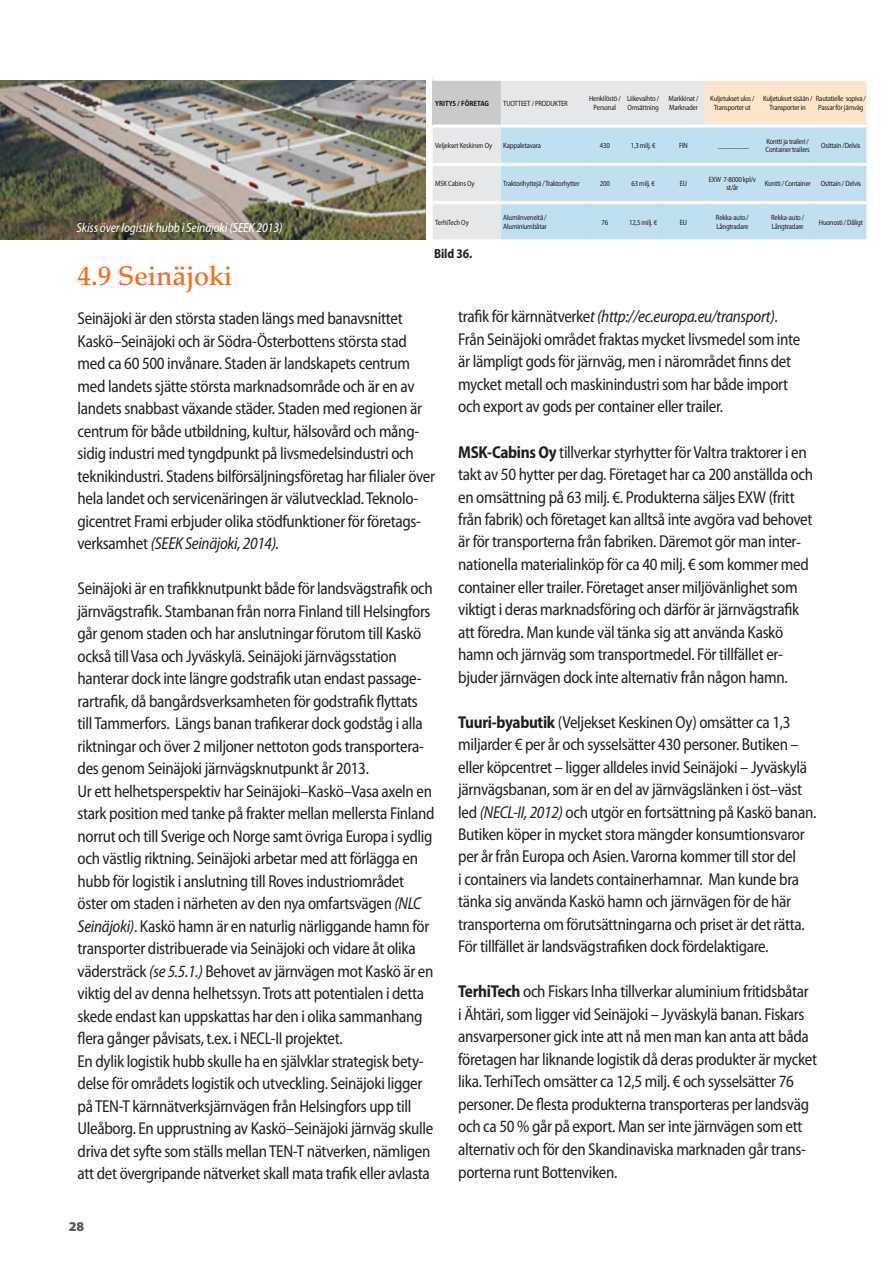
<style>
.page{position:relative;width:893px;height:1263px;background:#fff}
.page>*{position:absolute;margin:0;border:0;box-sizing:border-box;transform-origin:0 0}
.t1{font:500 27px "Palatino LT Std";color:#f36e21}
.t2{font:semi-condensed 17.25px/22.5px "Myriad Pro";letter-spacing:-.02em;color:#231f20;scale:.95 1}
.t3{font:900 13.5px "Myriad Pro";color:#57585a}
.t4{font:italic semi-condensed 13.2px "Myriad Pro";letter-spacing:-.01em;color:#fff;scale:.95 1}
.t5{font:700 semi-condensed 13.2px "Myriad Pro";letter-spacing:-.01em;color:#231f20;scale:.95 1}
.t6{font:semi-condensed 7.65px/8.2px "Myriad Pro";letter-spacing:-.03em;color:#231f20;scale:.95 1}
.t7{font:700 semi-condensed 7.65px "Myriad Pro";color:#231f20;scale:.95 1}
.s1{font-style:italic}
.s2{font-weight:700}
</style>
<div class="page">
<img style="left:0;top:80px;width:426px;height:160px">
<svg style="left:433px;top:81px;width:433px;height:158px;background:#cfe1e7"></svg>
<hr style="left:433px;top:125px;width:68px;height:3px;background:#fff">
<hr style="left:501px;top:125px;width:85px;height:3px;background:#fff">
<hr style="left:586px;top:125px;width:38px;height:3px;background:#fff">
<hr style="left:624px;top:125px;width:38px;height:3px;background:#fff">
<hr style="left:662px;top:125px;width:43px;height:3px;background:#fff">
<hr style="left:705px;top:125px;width:55px;height:3px;background:#fff">
<hr style="left:760px;top:125px;width:55px;height:3px;background:#fff">
<hr style="left:815px;top:125px;width:51px;height:3px;background:#fff">
<hr style="left:433px;top:163px;width:68px;height:3px;background:#fff">
<hr style="left:501px;top:163px;width:85px;height:3px;background:#fff">
<hr style="left:586px;top:163px;width:38px;height:3px;background:#fff">
<hr style="left:624px;top:163px;width:38px;height:3px;background:#fff">
<hr style="left:662px;top:163px;width:43px;height:3px;background:#fff">
<hr style="left:705px;top:163px;width:55px;height:3px;background:#fff">
<hr style="left:760px;top:163px;width:55px;height:3px;background:#fff">
<hr style="left:815px;top:163px;width:51px;height:3px;background:#fff">
<hr style="left:433px;top:201px;width:68px;height:3px;background:#fff">
<hr style="left:501px;top:201px;width:85px;height:3px;background:#fff">
<hr style="left:586px;top:201px;width:38px;height:3px;background:#fff">
<hr style="left:624px;top:201px;width:38px;height:3px;background:#fff">
<hr style="left:662px;top:201px;width:43px;height:3px;background:#fff">
<hr style="left:705px;top:201px;width:55px;height:3px;background:#fff">
<hr style="left:760px;top:201px;width:55px;height:3px;background:#fff">
<hr style="left:815px;top:201px;width:51px;height:3px;background:#fff">
<p class="t7" style="left:435px;top:99px;width:58px">YRITYS / FÖRETAG</p>
<p class="t6" style="left:503px;top:99px;width:70px">TUOTTEET / PRODUKTER</p>
<p class="t6" style="left:589px;top:95px;width:35px;text-align:center">Henkilöstö /<br>Personal</p>
<p class="t6" style="left:627px;top:95px;width:35px">Liikevaihto /<br>Omsättning</p>
<p class="t6" style="left:668px;top:95px;width:33px">Markkinat /<br>Marknader</p>
<p class="t6" style="left:710px;top:95px;width:48px;text-align:center">Kuljetukset ulos /<br>Transporter ut</p>
<p class="t6" style="left:770px;top:95px;width:103px;text-indent:-7px">Kuljetukset sisään / Rautatielle sopiva /<br>Transporter in</p>
<p class="t6" style="left:818px;top:103px;width:49px">Passar för järnväg</p>
<p class="t4" style="left:77px;top:221px;width:218px">Skiss över logistik hubb i Seinäjoki (SEEK 2013)</p>
<h1 class="t1" style="left:78px;top:260px;width:156px">4.9 Seinäjoki</h1>
<p class="t6" style="left:435px;top:142px;width:61px">Veljekset Keskinen Oy</p>
<p class="t6" style="left:503px;top:142px;width:41px">Kappaletavara</p>
<p class="t6" style="left:600px;top:142px;width:12px">430</p>
<p class="t6" style="left:631px;top:142px;width:28px">1,3 milj. €</p>
<p class="t6" style="left:679px;top:142px;width:11px">FIN</p>
<p class="t6" style="left:718px;top:142px;width:34px">_________</p>
<p class="t6" style="left:766px;top:137px;width:48px">Kontti ja traileri /<br>Container trailers</p>
<p class="t6" style="left:821px;top:142px;width:43px">Osittain /Delvis</p>
<p class="t6" style="left:435px;top:180px;width:43px">MSK Cabins Oy</p>
<p class="t6" style="left:503px;top:180px;width:82px">Traktorihyttejä / Traktorhytter</p>
<p class="t6" style="left:600px;top:180px;width:12px">200</p>
<p class="t6" style="left:631px;top:180px;width:26px">63 milj. €</p>
<p class="t6" style="left:680px;top:180px;width:9px">EU</p>
<p class="t6" style="left:709px;top:176px;width:51px;text-align:center">EXW 7-8000 kpl/v st/år</p>
<p class="t6" style="left:765px;top:180px;width:50px">Kontti / Container</p>
<p class="t6" style="left:821px;top:180px;width:44px">Osittain / Delvis</p>
<p class="t6" style="left:435px;top:218px;width:37px">TerhiTech Oy</p>
<p class="t6" style="left:503px;top:214px;width:47px">Alumiinveneitä /<br>Aluminiumbåtar</p>
<p class="t6" style="left:601px;top:218px;width:9px">76</p>
<p class="t6" style="left:629px;top:218px;width:31px">12,5 milj. €</p>
<p class="t6" style="left:680px;top:218px;width:9px">EU</p>
<p class="t6" style="left:716px;top:214px;width:36px">Rekka-auto /<br>Långtradare</p>
<p class="t6" style="left:771px;top:214px;width:36px">Rekka-auto /<br>Långtradare</p>
<p class="t6" style="left:819px;top:218px;width:48px">Huonosti / Dåligt</p>
<p class="t5" style="left:434px;top:246px;width:42px">Bild 36.</p>
<p class="t2" style="left:78px;top:307px;width:378px">Seinäjoki är den största staden längs med banavsnittet Kaskö–Seinäjoki och är Södra-Österbottens största stad med ca 60 500 invånare. Staden är landskapets centrum med landets sjätte största marknadsområde och är en av landets snabbast växande städer. Staden med regionen är centrum för både utbildning, kultur, hälsovård och mång&shy;sidig industri med tyngdpunkt på livsmedelsindustri och teknikindustri. Stadens bilförsäljningsföretag har filialer över hela landet och servicenäringen är välutvecklad. Teknolo&shy;gicentret Frami erbjuder olika stödfunktioner för företags&shy;verksamhet <span class="s1">(SEEK Seinäjoki, 2014).</span></p>
<p class="t2" style="left:78px;top:577px;width:377px">Seinäjoki är en trafikknutpunkt både för landsvägstrafik och järnvägstrafik. Stambanan från norra Finland till Helsingfors går genom staden och har anslutningar förutom till Kaskö också till Vasa och Jyväskylä. Seinäjoki järnvägsstation hanterar dock inte längre godstrafik utan endast passage&shy;rartrafik, då bangårdsverksamheten för godstrafik flyttats till Tammerfors. Längs banan trafikerar dock godståg i alla riktningar och över 2 miljoner nettoton gods transportera&shy;des genom Seinäjoki järnvägsknutpunkt år 2013.<br>Ur ett helhetsperspektiv har Seinäjoki–Kaskö–Vasa axeln en stark position med tanke på frakter mellan mellersta Finland norrut och till Sverige och Norge samt övriga Europa i sydlig och västlig riktning. Seinäjoki arbetar med att förlägga en hubb för logistik i anslutning till Roves industriområdet öster om staden i närheten av den nya omfartsvägen <span class="s1">(NLC Seinäjoki)</span>. Kaskö hamn är en naturlig närliggande hamn för transporter distribuerade via Seinäjoki och vidare åt olika vädersträck <span class="s1">(se 5.5.1.)</span> Behovet av järnvägen mot Kaskö är en viktig del av denna helhetssyn. Trots att potentialen i detta skede endast kan uppskattas har den i olika sammanhang flera gånger påvisats, t.ex. i NECL-II projektet.<br>En dylik logistik hubb skulle ha en självklar strategisk bety&shy;delse för områdets logistik och utveckling. Seinäjoki ligger på TEN-T kärnnätverksjärnvägen från Helsingfors upp till Uleåborg. En upprustning av Kaskö–Seinäjoki järnväg skulle driva det syfte som ställs mellan TEN-T nätverken, nämligen att det övergripande nätverket skall mata trafik eller avlasta</p>
<p class="t3" style="left:69px;top:1218px;width:17px">28</p>
<p class="t2" style="left:458px;top:306px;width:362px">trafik för kärnnätverke<span class="s1">t (http://ec.europa.eu/transport)</span>.<br>Från Seinäjoki området fraktas mycket livsmedel som inte är lämpligt gods för järnväg, men i närområdet finns det mycket metall och maskinindustri som har både import och export av gods per container eller trailer.</p>
<p class="t2" style="left:458px;top:441px;width:375px"><span class="s2">MSK-Cabins Oy</span> tillverkar styrhytter för Valtra traktorer i en takt av 50 hytter per dag. Företaget har ca 200 anställda och en omsättning på 63 milj. €. Produkterna säljes EXW (fritt från fabrik) och företaget kan alltså inte avgöra vad behovet är för transporterna från fabriken. Däremot gör man inter&shy;nationella materialinköp för ca 40 milj. € som kommer med container eller trailer. Företaget anser miljövänlighet som viktigt i deras marknadsföring och därför är järnvägstrafik att föredra. Man kunde väl tänka sig att använda Kaskö hamn och järnväg som transportmedel. För tillfället er&shy;bjuder järnvägen dock inte alternativ från någon hamn.</p>
<p class="t2" style="left:458px;top:711px;width:378px"><span class="s2">Tuuri-byabutik</span> (Veljekset Keskinen Oy) omsätter ca 1,3 miljarder € per år och sysselsätter 430 personer. Butiken – eller köpcentret – ligger alldeles invid Seinäjoki – Jyväskylä järnvägsbanan, som är en del av järnvägslänken i öst–väst led <span class="s1">(NECL-II, 2012)</span> och utgör en fortsättning på Kaskö banan.<br>Butiken köper in mycket stora mängder konsumtionsvaror per år från Europa och Asien. Varorna kommer till stor del<br>i containers via landets containerhamnar. Man kunde bra tänka sig använda Kaskö hamn och järnvägen för de här transporterna om förutsättningarna och priset är det rätta.<br>För tillfället är landsvägstrafiken dock fördelaktigare.</p>
<p class="t2" style="left:458px;top:981px;width:379px"><span class="s2">TerhiTech</span> och Fiskars Inha tillverkar aluminium fritidsbåtar<br>i Ähtäri, som ligger vid Seinäjoki – Jyväskylä banan. Fiskars ansvarpersoner gick inte att nå men man kan anta att båda företagen har liknande logistik då deras produkter är mycket lika. TerhiTech omsätter ca 12,5 milj. € och sysselsätter 76 personer. De flesta produkterna transporteras per landsväg och ca 50 % går på export. Man ser inte järnvägen som ett alternativ och för den Skandinaviska marknaden går trans&shy;porterna runt Bottenviken.</p>
</div>
